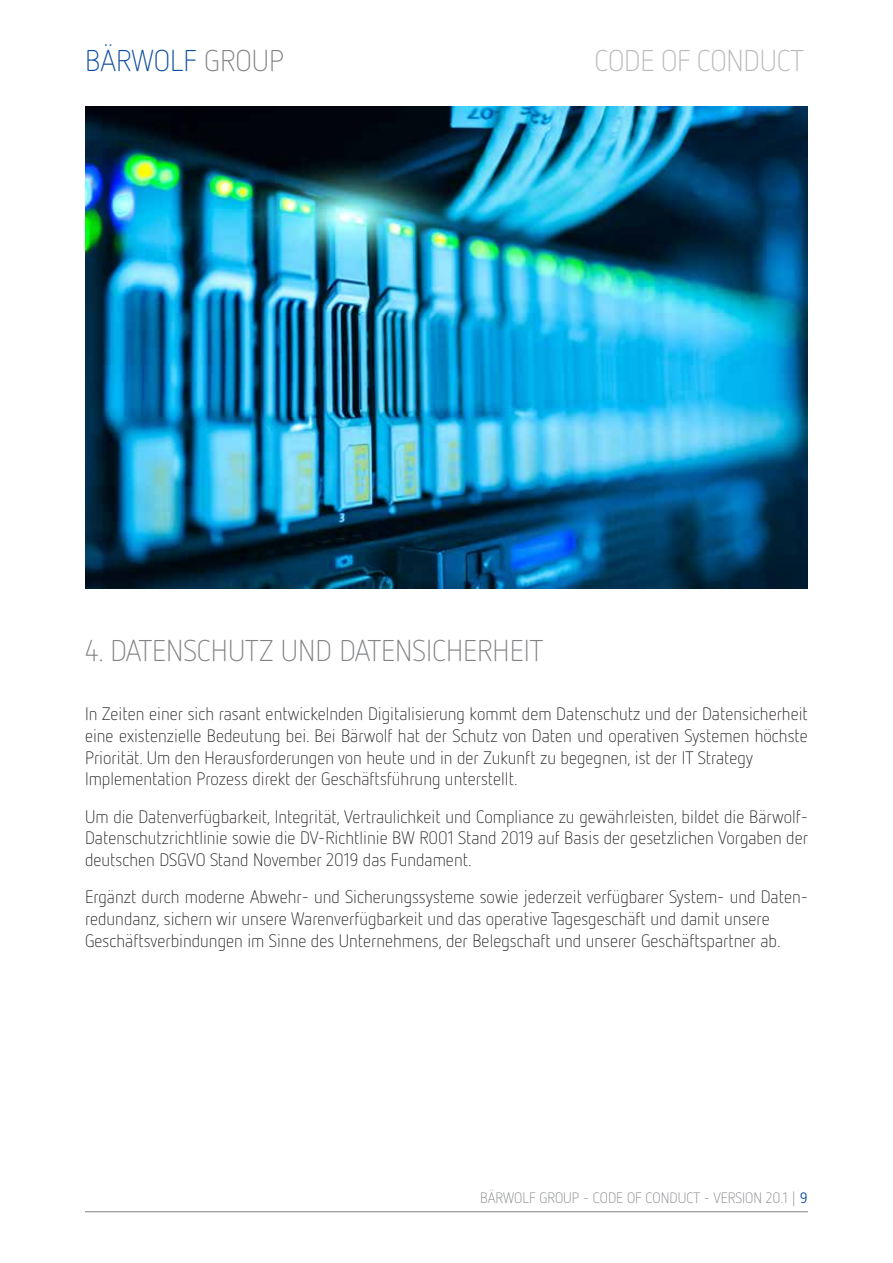
<style>
.page{position:relative;width:893px;height:1263px;background:#fff}
.page>*{position:absolute;margin:0;border:0;box-sizing:border-box;transform-origin:0 0}
.t1{font:300 30px "Netto OT";color:#808285}
.t2{font:300 30px "Netto OT";letter-spacing:-.01em;color:#b7b9ba}
.t3{font:300 30px "Netto OT";color:#0d4da1}
.t4{font:300 18px/21.6px "Netto OT";color:#231f20}
.t5{font:300 15px "Netto OT";color:#808285}
.s1{color:#808285}
.s2{font-weight:400;color:#0d4da1}
</style>
<div class="page">
<img style="left:85px;top:106px;width:723px;height:482px">
<hr style="left:85px;top:1211px;width:723px;height:1px;background:#808285">
<h1 class="t3" style="left:85px;top:42px;width:201px">BÄRWOLF <span class="s1">GROUP</span></h1>
<h1 class="t2" style="left:594px;top:42px;width:211px">CODE OF CONDUCT</h1>
<h1 class="t1" style="left:85px;top:632px;width:460px">4. DATENSCHUTZ UND DATENSICHERHEIT</h1>
<p class="t4" style="left:85px;top:703px;width:724px">In Zeiten einer sich rasant entwickelnden Digitalisierung kommt dem Datenschutz und der Datensicherheit eine existenzielle Bedeutung bei. Bei Bärwolf hat der Schutz von Daten und operativen Systemen höchste Priorität. Um den Herausforderungen von heute und in der Zukunft zu begegnen, ist der IT Strategy Implementation Prozess direkt der Geschäftsführung unterstellt.</p>
<p class="t4" style="left:85px;top:805px;width:724px;text-align:justify">Um die Datenverfügbarkeit, Integrität, Vertraulichkeit und Compliance zu gewährleisten, bildet die Bärwolf-Datenschutzrichtlinie sowie die DV-Richtlinie BW R001 Stand 2019 auf Basis der gesetzlichen Vorgaben der deutschen DSGVO Stand November 2019 das Fundament.</p>
<p class="t4" style="left:85px;top:886px;width:724px">Ergänzt durch moderne Abwehr- und Sicherungssysteme sowie jederzeit verfügbarer System- und Daten&shy;redundanz, sichern wir unsere Warenverfügbarkeit und das operative Tagesgeschäft und damit unsere<br>Geschäftsverbindungen im Sinne des Unternehmens, der Belegschaft und unserer Geschäftspartner ab.</p>
<p class="t5" style="left:480px;top:1189px;width:329px">BÄRWOLF GROUP - CODE OF CONDUCT - VERSION 20.1 | <span class="s2">9</span></p>
</div>
